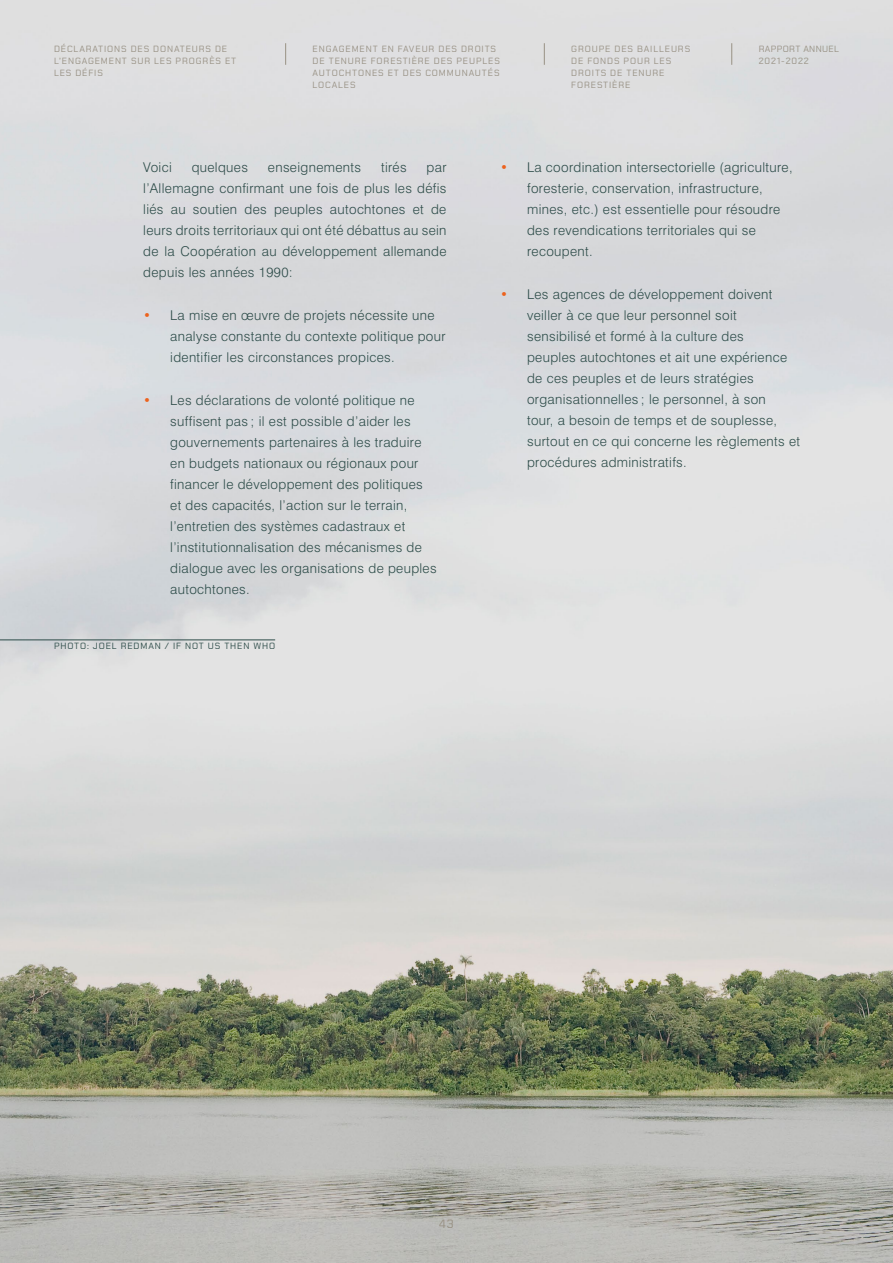
<style>
.page{position:relative;width:893px;height:1263px;background:#fff}
.page>*{position:absolute;margin:0;border:0;box-sizing:border-box;transform-origin:0 0}
.t1{font:300 13.5px/21px "Swiss 721";letter-spacing:.025em;color:#2c4b48}
.t2{font:12px "Chakra Petch";color:#989184}
.t3{font:9px/12px "Chakra Petch";letter-spacing:.1em;color:#989184}
.t4{font:9px "Chakra Petch";letter-spacing:.1em;color:#2c4b48}
.t5{font:9px/12px "Chakra Petch";letter-spacing:.04em;color:#989184}
.s1{font-weight:900;color:#ec621d}
</style>
<div class="page">
<img style="left:0;top:0;width:893px;height:1263px">
<svg style="left:285px;top:43px;width:1px;height:22px"></svg>
<svg style="left:544px;top:43px;width:1px;height:22px"></svg>
<svg style="left:731px;top:43px;width:1px;height:22px"></svg>
<hr style="left:0;top:640px;width:275px;height:1px;background:#2c4b48">
<p class="t3" style="left:54px;top:43px;width:184px">DÉCLARATIONS DES DONATEURS DE<br>L’ENGAGEMENT SUR LES PROGRÈS ET<br>LES DÉFIS</p>
<p class="t3" style="left:571px;top:43px;width:120px">GROUPE DES BAILLEURS<br>DE FONDS POUR LES<br>DROITS DE TENURE<br>FORESTIÈRE</p>
<p class="t3" style="left:313px;top:43px;width:189px">ENGAGEMENT EN FAVEUR DES DROITS<br>DE TENURE FORESTIÈRE DES PEUPLES<br>AUTOCHTONES ET DES COMMUNAUTÉS<br>LOCALES</p>
<p class="t5" style="left:759px;top:43px;width:82px">RAPPORT ANNUEL<br>2021-2022</p>
<p class="t1" style="left:143px;top:157px;width:30px">Voici</p>
<p class="t1" style="left:192px;top:157px;width:58px">quelques</p>
<p class="t1" style="left:268px;top:157px;width:95px">enseignements</p>
<p class="t1" style="left:381px;top:157px;width:27px">tirés</p>
<p class="t1" style="left:143px;top:157px;width:305px;text-align:justify;text-indent:283px">par l’Allemagne confirmant une fois de plus les défis liés au soutien des peuples autochtones et de leurs droits territoriaux qui ont été débattus au sein de la Coopération au développement allemande depuis les années 1990:</p>
<p class="t1" style="left:170px;top:304px;width:277px;text-indent:-27px"><span class="s1">•</span> La mise en œuvre de projets nécessite une analyse constante du contexte politique pour identifier les circonstances propices.</p>
<p class="t1" style="left:170px;top:389px;width:268px;text-indent:-27px"><span class="s1">•</span> Les déclarations de volonté politique ne suffisent pas ; il est possible d’aider les gouvernements partenaires à les traduire en budgets nationaux ou régionaux pour financer le développement des politiques et des capacités, l’action sur le terrain, l’entretien des systèmes cadastraux et l’institutionnalisation des mécanismes de dialogue avec les organisations de peuples autochtones.</p>
<p class="t4" style="left:54px;top:640px;width:223px">PHOTO: JOEL REDMAN / IF NOT US THEN WHO</p>
<p class="t1" style="left:527px;top:157px;width:267px;text-indent:-27px"><span class="s1">•</span> La coordination intersectorielle (agriculture, foresterie, conservation, infrastructure, mines, etc.) est essentielle pour résoudre des revendications territoriales qui se recoupent.</p>
<p class="t1" style="left:527px;top:284px;width:275px;text-indent:-27px"><span class="s1">•</span> Les agences de développement doivent veiller à ce que leur personnel soit sensibilisé et formé à la culture des<br>peuples autochtones et ait une expérience de ces peuples et de leurs stratégies organisationnelles ; le personnel, à son<br>tour, a besoin de temps et de souplesse, surtout en ce qui concerne les règlements et procédures administratifs.</p>
<p class="t2" style="left:439px;top:1217px;width:16px">43</p>
</div>
